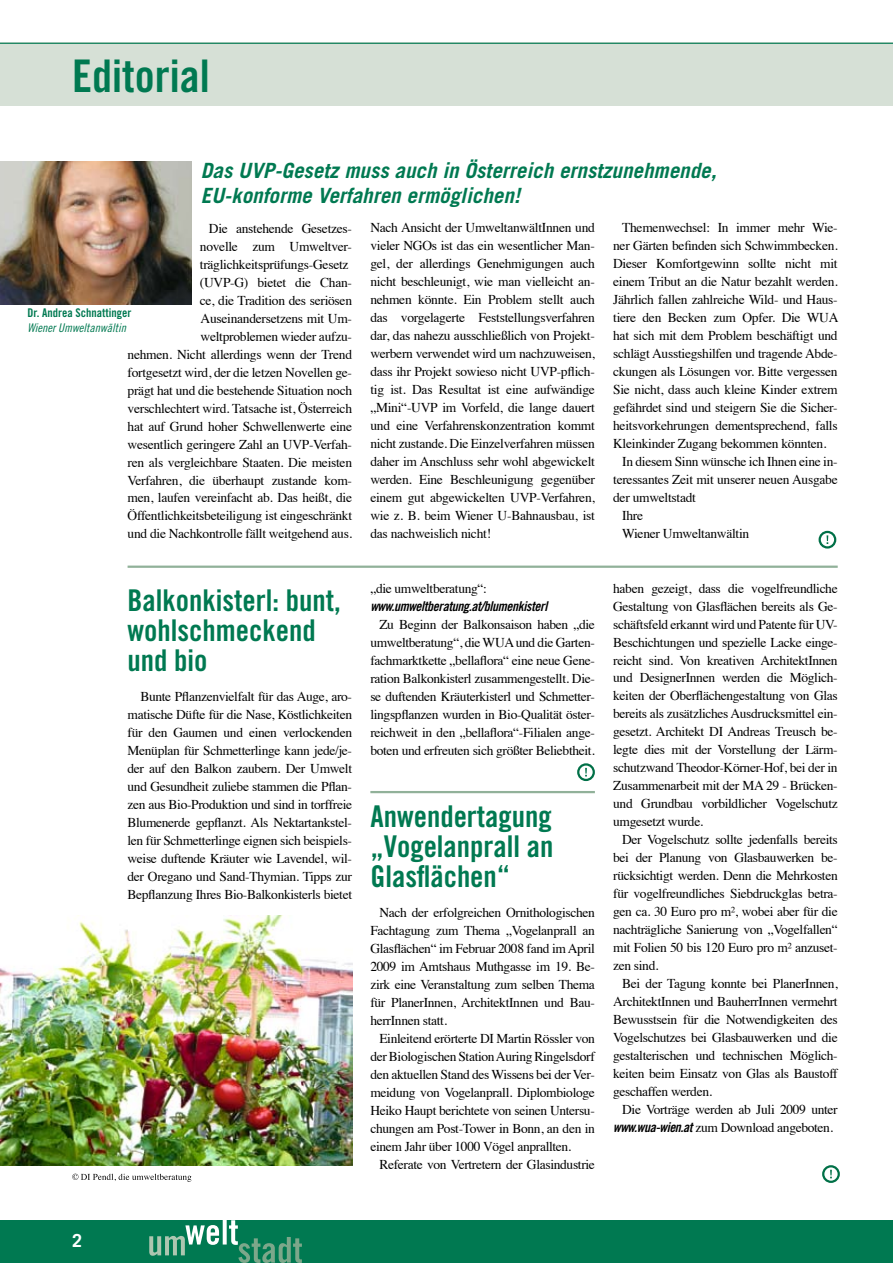
<style>
.page{position:relative;width:893px;height:1263px;background:#fff}
.page>*{position:absolute;margin:0;border:0;box-sizing:border-box;transform-origin:0 0}
.t1{font:45px "Trade Gothic Bold Cond Twenty";color:#007951}
.t2{font:30px/30px "Trade Gothic Bold Cond Twenty";color:#007951}
.t3{font:italic 700 21px/25.5px "Trade Gothic";color:#007951}
.t4{font:700 18px "Trade Gothic";color:#fff}
.t5{font:13.5px/18px "Times";letter-spacing:-.02em;color:#000;text-align:justify}
.t6{font:13.5px "Trade Gothic Bold Cond Twenty Obl";letter-spacing:-.025em;color:#000}
.t7{font:12px "Trade Gothic Bold Cond Twenty";color:#007951}
.t8{font:12px "Trade Gothic Cond Eighteen Obl";color:#007951}
.s1{font-family:"Trade Gothic Bold Cond Twenty Obl"}
</style>
<div class="page">
<div style="left:0;top:1220px;width:893px;height:43px;background:#007951"></div>
<div style="left:0;top:43px;width:893px;height:63px;background:#d6e0d6"></div>
<hr style="left:0;top:43px;width:893px;height:1px;background:#007951">
<svg style="left:149px;top:1225px;width:70px;height:31px"></svg>
<svg style="left:223px;top:1220px;width:4px;height:24px"></svg>
<svg style="left:229px;top:1220px;width:73px;height:43px"></svg>
<img style="left:0;top:162px;width:191px;height:142px">
<hr style="left:128px;top:566px;width:710px;height:2px;background:#91b199">
<svg style="left:820px;top:532px;width:15px;height:15px"></svg>
<div style="left:819px;top:531px;width:17px;height:18px;border:2px solid #007047;border-radius:50%"></div>
<svg style="left:578px;top:764px;width:16px;height:16px"></svg>
<div style="left:577px;top:763px;width:18px;height:18px;border:2px solid #007047;border-radius:50%"></div>
<svg style="left:585px;top:768px;width:2px;height:8px"></svg>
<svg style="left:823px;top:1166px;width:16px;height:16px"></svg>
<div style="left:822px;top:1165px;width:18px;height:18px;border:2px solid #007047;border-radius:50%"></div>
<svg style="left:830px;top:1170px;width:2px;height:8px"></svg>
<img style="left:0;top:916px;width:352px;height:249px">
<hr style="left:370px;top:791px;width:225px;height:2px;background:#91b199">
<svg style="left:72px;top:1174px;width:119px;height:8px"></svg>
<h1 class="t1" style="left:72px;top:48px;width:139px">Editorial</h1>
<h3 class="t3" style="left:201px;top:157px;width:517px">Das UVP-Gesetz muss auch in Österreich ernstzunehmende,<br>EU-konforme Verfahren ermöglichen!</h3>
<p class="t5" style="left:128px;top:218px;width:226px;text-align:right">Die anstehende Gesetzes-<br>novelle zum Umweltver&shy;träglichkeitsprüfungs-Gesetz<br>(UVP-G) bietet die Chan-<br>ce, die Tradition des seriösen Auseinandersetzens mit Um&shy;weltproblemen wieder aufzu-<br>nehmen. Nicht allerdings wenn der Trend fortgesetzt wird, der die letzen Novellen ge&shy;prägt hat und die bestehende Situation noch verschlechtert wird. Tatsache ist, Österreich hat auf Grund hoher Schwellenwerte eine wesentlich geringere Zahl an UVP-Verfah&shy;ren als vergleichbare Staaten. Die meisten Verfahren, die überhaupt zustande kom&shy;men, laufen vereinfacht ab. Das heißt, die Öffentlichkeitsbeteiligung ist eingeschränkt und die Nachkontrolle fällt weitgehend aus.</p>
<p class="t5" style="left:370px;top:218px;width:226px">Nach Ansicht der UmweltanwältInnen und vieler NGOs ist das ein wesentlicher Man&shy;gel, der allerdings Genehmigungen auch nicht beschleunigt, wie man vielleicht an&shy;nehmen könnte. Ein Problem stellt auch das vorgelagerte Feststellungsverfahren dar, das nahezu ausschließlich von Projekt&shy;werbern verwendet wird um nachzuweisen, dass ihr Projekt sowieso nicht UVP-pflich&shy;tig ist. Das Resultat ist eine aufwändige „Mini“-UVP im Vorfeld, die lange dauert und eine Verfahrenskonzentration kommt nicht zustande. Die Einzelverfahren müssen daher im Anschluss sehr wohl abgewickelt werden. Eine Beschleunigung gegenüber einem gut abgewickelten UVP-Verfahren, wie z. B. beim Wiener U-Bahnausbau, ist das nachweislich nicht!</p>
<p class="t5" style="left:622px;top:218px;width:217px">Themenwechsel: In immer mehr Wie-</p>
<p class="t5" style="left:613px;top:236px;width:226px">ner Gärten befinden sich Schwimmbecken.</p>
<p class="t5" style="left:613px;top:254px;width:226px">Dieser Komfortgewinn sollte nicht mit</p>
<p class="t5" style="left:613px;top:272px;width:226px">einem Tribut an die Natur bezahlt werden.</p>
<p class="t5" style="left:613px;top:290px;width:226px">Jährlich fallen zahlreiche Wild- und Haus-</p>
<p class="t5" style="left:613px;top:308px;width:227px">tiere den Becken zum Opfer. Die WUA</p>
<p class="t5" style="left:613px;top:326px;width:226px">hat sich mit dem Problem beschäftigt und</p>
<p class="t5" style="left:613px;top:344px;width:226px">schlägt Ausstiegshilfen und tragende Abde-</p>
<p class="t5" style="left:613px;top:362px;width:226px">ckungen als Lösungen vor. Bitte vergessen</p>
<p class="t5" style="left:613px;top:380px;width:226px">Sie nicht, dass auch kleine Kinder extrem</p>
<p class="t5" style="left:613px;top:398px;width:226px">gefährdet sind und steigern Sie die Sicher-</p>
<p class="t5" style="left:613px;top:416px;width:226px">heitsvorkehrungen dementsprechend, falls</p>
<p class="t5" style="left:613px;top:434px;width:215px">Kleinkinder Zugang bekommen könnten.</p>
<p class="t5" style="left:622px;top:452px;width:217px">In diesem Sinn wünsche ich Ihnen eine in-</p>
<p class="t5" style="left:613px;top:470px;width:226px">teressantes Zeit mit unserer neuen Ausgabe</p>
<p class="t5" style="left:613px;top:488px;width:84px">der umweltstadt</p>
<p class="t5" style="left:622px;top:506px;width:22px">Ihre</p>
<p class="t5" style="left:622px;top:524px;width:129px">Wiener Umweltanwältin</p>
<p class="t7" style="left:28px;top:306px;width:105px">Dr. Andrea Schnattinger</p>
<p class="t8" style="left:28px;top:321px;width:100px">Wiener Umweltanwältin</p>
<h3 class="t4" style="left:72px;top:1229px;width:12px">2</h3>
<h2 class="t2" style="left:128px;top:585px;width:215px">Balkonkisterl: bunt, wohlschmeckend und bio</h2>
<p class="t5" style="left:128px;top:686px;width:226px;text-indent:13px">Bunte Pflanzenvielfalt für das Auge, aro&shy;matische Düfte für die Nase, Köstlichkeiten für den Gaumen und einen verlockenden Menüplan für Schmetterlinge kann jede/je&shy;der auf den Balkon zaubern. Der Umwelt und Gesundheit zuliebe stammen die Pflan&shy;zen aus Bio-Produktion und sind in torffreie Blumenerde gepflanzt. Als Nektartankstel&shy;len für Schmetterlinge eignen sich beispiels&shy;weise duftende Kräuter wie Lavendel, wil&shy;der Oregano und Sand-Thymian. Tipps zur Bepflanzung Ihres Bio-Balkonkisterls bietet</p>
<p class="t5" style="left:370px;top:578px;width:118px">„die umweltberatung“:</p>
<p class="t6" style="left:370px;top:597px;width:178px">www.umweltberatung.at/blumenkisterl</p>
<p class="t5" style="left:370px;top:614px;width:226px;text-indent:9px">Zu Beginn der Balkonsaison haben „die umweltberatung“, die WUA und die Garten&shy;fachmarktkette „bellaflora“ eine neue Gene&shy;ration Balkonkisterl zusammengestellt. Die&shy;se duftenden Kräuterkisterl und Schmetter&shy;lingspflanzen wurden in Bio-Qualität öster&shy;reichweit in den „bellaflora“-Filialen ange&shy;boten und erfreuten sich größter Beliebtheit.</p>
<h2 class="t2" style="left:370px;top:801px;width:185px;text-align:justify">Anwendertagung „Vogelanprall an Glasflächen“</h2>
<p class="t5" style="left:370px;top:902px;width:226px;text-indent:9px">Nach der erfolgreichen Ornithologischen Fachtagung zum Thema „Vogelanprall an Glasflächen“ im Februar 2008 fand im April 2009 im Amtshaus Muthgasse im 19. Be&shy;zirk eine Veranstaltung zum selben Thema für PlanerInnen, ArchitektInnen und Bau&shy;herrInnen statt.</p>
<p class="t5" style="left:370px;top:1028px;width:226px;text-indent:9px">Einleitend erörterte DI Martin Rössler von der Biologischen Station Auring Ringelsdorf den aktuellen Stand des Wissens bei der Ver&shy;meidung von Vogelanprall. Diplombiologe Heiko Haupt berichtete von seinen Untersu&shy;chungen am Post-Tower in Bonn, an den in einem Jahr über 1000 Vögel anprallten.</p>
<p class="t5" style="left:379px;top:1154px;width:217px">Referate von Vertretern der Glasindustrie</p>
<p class="t5" style="left:613px;top:578px;width:226px">haben gezeigt, dass die vogelfreundliche Gestaltung von Glasflächen bereits als Ge&shy;schäftsfeld erkannt wird und Patente für UV-Beschichtungen und spezielle Lacke einge&shy;reicht sind. Von kreativen ArchitektInnen und DesignerInnen werden die Möglich&shy;keiten der Oberflächengestaltung von Glas bereits als zusätzliches Ausdrucksmittel ein&shy;gesetzt. Architekt DI Andreas Treusch be&shy;legte dies mit der Vorstellung der Lärm&shy;schutzwand Theodor-Körner-Hof, bei der in Zusammenarbeit mit der MA 29 - Brücken&shy;und Grundbau vorbildlicher Vogelschutz umgesetzt wurde.</p>
<p class="t5" style="left:613px;top:830px;width:226px;text-indent:9px">Der Vogelschutz sollte jedenfalls bereits bei der Planung von Glasbauwerken be&shy;rücksichtigt werden. Denn die Mehrkosten für vogelfreundliches Siebdruckglas betra&shy;gen ca. 30 Euro pro m², wobei aber für die nachträgliche Sanierung von „Vogelfallen“ mit Folien 50 bis 120 Euro pro m² anzuset&shy;zen sind.</p>
<p class="t5" style="left:613px;top:974px;width:226px;text-indent:9px">Bei der Tagung konnte bei PlanerInnen, ArchitektInnen und BauherrInnen vermehrt Bewusstsein für die Notwendigkeiten des Vogelschutzes bei Glasbauwerken und die gestalterischen und technischen Möglich&shy;keiten beim Einsatz von Glas als Baustoff geschaffen werden.</p>
<p class="t5" style="left:613px;top:1100px;width:226px;text-indent:9px">Die Vorträge werden ab Juli 2009 unter <span class="s1">www.wua-wien.at</span> zum Download angeboten.</p>
</div>
